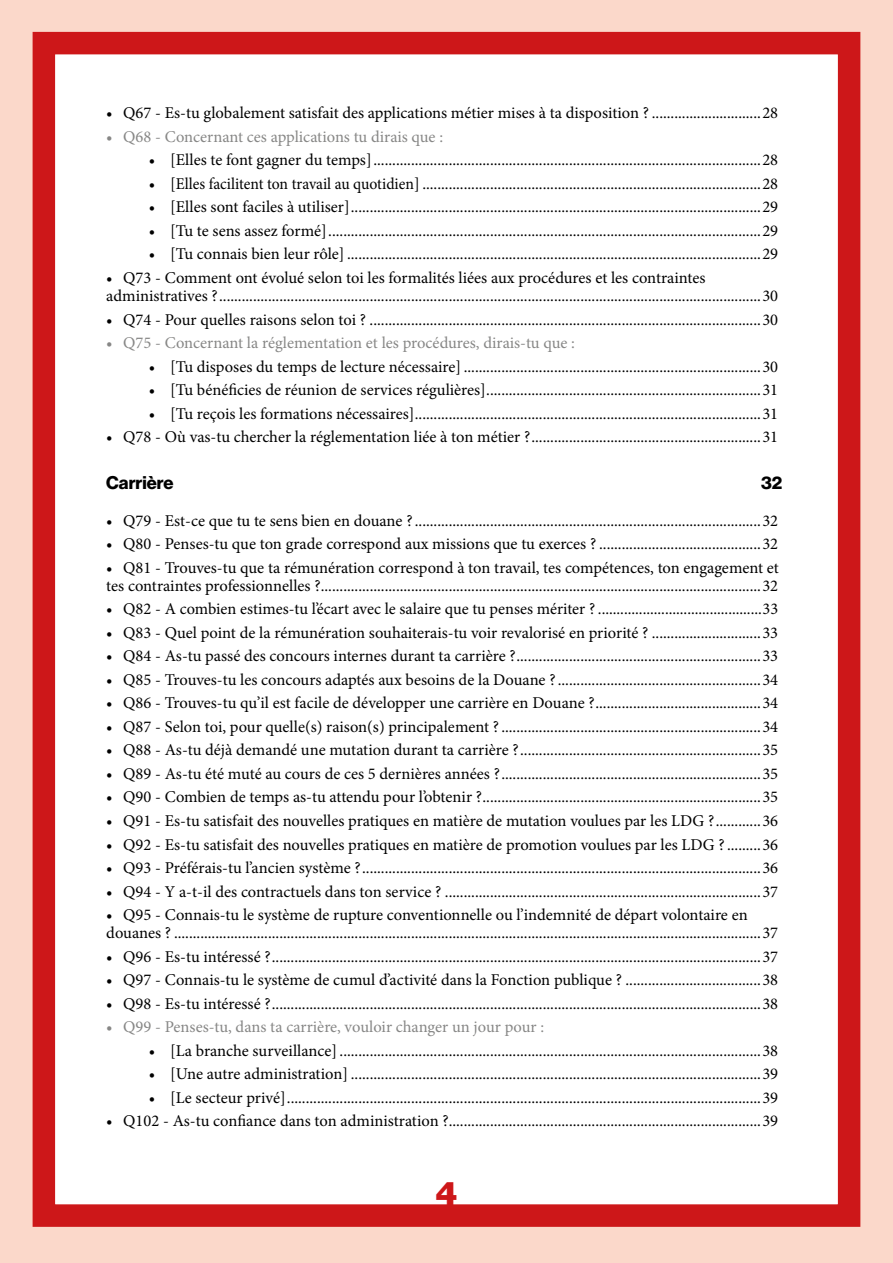
<style>
.page{position:relative;width:893px;height:1263px;background:#fbd8ca}
.page>*{position:absolute;margin:0;border:0;box-sizing:border-box;transform-origin:0 0}
.t1{font:33px "N Haas Grotesk DS Pro 95 Blk";color:#cd1719}
.t2{font:18px "N Haas Grotesk DS Pro 75 Bd";color:#000}
.t3{font:16.5px/18px "Minion Pro";color:#000}
.t4{font:16.5px "Minion Pro";color:#878786}
</style>
<div class="page">
<div style="left:33px;top:32px;width:827px;height:1195px;background:#fff;border:22px solid #cd1719"></div>
<p class="t3" style="left:106px;top:104px;width:673px">• Q67 - Es-tu globalement satisfait des applications métier mises à ta disposition ? .............................28</p>
<p class="t4" style="left:106px;top:126px;width:338px">• Q68 - Concernant ces applications tu dirais que :</p>
<p class="t3" style="left:149px;top:151px;width:631px">• [Elles te font gagner du temps].......................................................................................................28</p>
<p class="t3" style="left:149px;top:175px;width:631px">• [Elles facilitent ton travail au quotidien]..........................................................................................28</p>
<p class="t3" style="left:149px;top:198px;width:631px">• [Elles sont faciles à utiliser].............................................................................................................29</p>
<p class="t3" style="left:149px;top:222px;width:631px">• [Tu te sens assez formé]...................................................................................................................29</p>
<p class="t3" style="left:149px;top:245px;width:631px">• [Tu connais bien leur rôle]..............................................................................................................29</p>
<p class="t3" style="left:106px;top:269px;width:673px">• Q73 - Comment ont évolué selon toi les formalités liées aux procédures et les contraintes administratives ?................................................................................................................................................30</p>
<p class="t3" style="left:106px;top:310px;width:673px">• Q74 - Pour quelles raisons selon toi ? ........................................................................................................30</p>
<p class="t4" style="left:106px;top:332px;width:470px">• Q75 - Concernant la réglementation et les procédures, dirais-tu que :</p>
<p class="t3" style="left:149px;top:357px;width:631px">• [Tu disposes du temps de lecture nécessaire]...............................................................................30</p>
<p class="t3" style="left:149px;top:381px;width:631px">• [Tu bénéficies de réunion de services régulières].........................................................................31</p>
<p class="t3" style="left:149px;top:404px;width:631px">• [Tu reçois les formations nécessaires]............................................................................................31</p>
<p class="t3" style="left:106px;top:428px;width:673px">• Q78 - Où vas-tu chercher la réglementation liée à ton métier ?.............................................................31</p>
<p class="t2" style="left:106px;top:472px;width:69px">Carrière</p>
<p class="t2" style="left:761px;top:472px;width:23px">32</p>
<p class="t3" style="left:106px;top:511px;width:673px">• Q79 - Est-ce que tu te sens bien en douane ?............................................................................................32</p>
<p class="t3" style="left:106px;top:535px;width:673px">• Q80 - Penses-tu que ton grade correspond aux missions que tu exerces ? ...........................................32</p>
<p class="t3" style="left:106px;top:558px;width:674px">• Q81 - Trouves-tu que ta rémunération correspond à ton travail, tes compétences, ton engagement et tes contraintes professionnelles ?.....................................................................................................................32</p>
<p class="t3" style="left:106px;top:600px;width:673px">• Q82 - A combien estimes-tu l’écart avec le salaire que tu penses mériter ? ............................................33</p>
<p class="t3" style="left:106px;top:623px;width:673px">• Q83 - Quel point de la rémunération souhaiterais-tu voir revalorisé en priorité ? .............................33</p>
<p class="t3" style="left:106px;top:647px;width:673px">• Q84 - As-tu passé des concours internes durant ta carrière ?.................................................................33</p>
<p class="t3" style="left:106px;top:671px;width:673px">• Q85 - Trouves-tu les concours adaptés aux besoins de la Douane ?......................................................34</p>
<p class="t3" style="left:106px;top:694px;width:673px">• Q86 - Trouves-tu qu’il est facile de développer une carrière en Douane ?............................................34</p>
<p class="t3" style="left:106px;top:718px;width:673px">• Q87 - Selon toi, pour quelle(s) raison(s) principalement ?.....................................................................34</p>
<p class="t3" style="left:106px;top:741px;width:673px">• Q88 - As-tu déjà demandé une mutation durant ta carrière ?................................................................35</p>
<p class="t3" style="left:106px;top:765px;width:673px">• Q89 - As-tu été muté au cours de ces 5 dernières années ?.....................................................................35</p>
<p class="t3" style="left:106px;top:788px;width:673px">• Q90 - Combien de temps as-tu attendu pour l’obtenir ?..........................................................................35</p>
<p class="t3" style="left:106px;top:812px;width:673px">• Q91 - Es-tu satisfait des nouvelles pratiques en matière de mutation voulues par les LDG ?............36</p>
<p class="t3" style="left:106px;top:835px;width:673px">• Q92 - Es-tu satisfait des nouvelles pratiques en matière de promotion voulues par les LDG ?.........36</p>
<p class="t3" style="left:106px;top:859px;width:673px">• Q93 - Préférais-tu l’ancien système ?..........................................................................................................36</p>
<p class="t3" style="left:106px;top:882px;width:673px">• Q94 - Y a-t-il des contractuels dans ton service ? ....................................................................................37</p>
<p class="t3" style="left:106px;top:906px;width:673px">• Q95 - Connais-tu le système de rupture conventionnelle ou l’indemnité de départ volontaire en douanes ? ............................................................................................................................................................37</p>
<p class="t3" style="left:106px;top:947px;width:673px">• Q96 - Es-tu intéressé ?..................................................................................................................................37</p>
<p class="t3" style="left:106px;top:971px;width:673px">• Q97 - Connais-tu le système de cumul d’activité dans la Fonction publique ? ....................................38</p>
<p class="t3" style="left:106px;top:994px;width:673px">• Q98 - Es-tu intéressé ?..................................................................................................................................38</p>
<p class="t4" style="left:106px;top:1016px;width:439px">• Q99 - Penses-tu, dans ta carrière, vouloir changer un jour pour :</p>
<p class="t3" style="left:149px;top:1041px;width:631px">• [La branche surveillance]................................................................................................................38</p>
<p class="t3" style="left:149px;top:1065px;width:631px">• [Une autre administration] .............................................................................................................39</p>
<p class="t3" style="left:149px;top:1088px;width:631px">• [Le secteur privé]..............................................................................................................................39</p>
<p class="t3" style="left:106px;top:1112px;width:673px">• Q102 - As-tu confiance dans ton administration ?...................................................................................39</p>
<h1 class="t1" style="left:436px;top:1173px;width:23px">4</h1>
</div>
